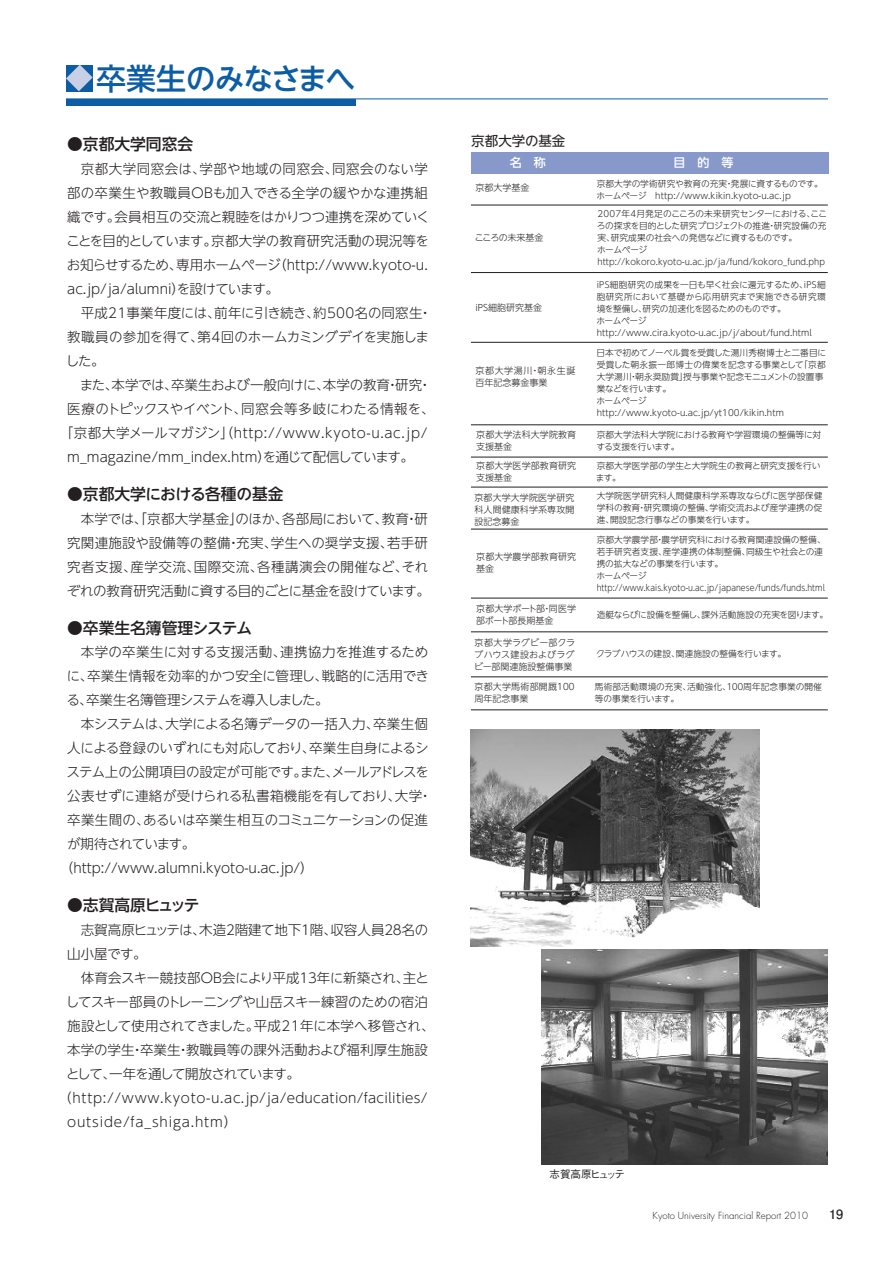
<style>
.page{position:relative;width:893px;height:1263px;background:#fff}
.page>*{position:absolute;margin:0;border:0;box-sizing:border-box;transform-origin:0 0}
.t1{font:30px "UD Shin Go NT Pro Medium 90 pv RKSJ H";letter-spacing:-.04em;color:#0d5da5}
.t2{font:15.75px "UD Shin Go NT Pro Medium 90 pv RKSJ H";color:#231f20}
.t3{font:15.75px "UD Shin Go NT Pro Medium 90 pv RKSJ H";letter-spacing:-.065em;color:#231f20}
.t4{font:13.5px/24px "UD Shin Go NT Pro Light 90 pv RKSJ H";color:#231f20}
.t5{font:13.5px "UD Shin Go NT Pro Light 90 pv RKSJ H";letter-spacing:.02em;color:#231f20}
.t6{font:13.5px "UD Shin Go NT Pro Light 90 pv RKSJ H";letter-spacing:.045em;color:#231f20}
.t7{font:13.5px/24px "UD Shin Go NT Pro Light 90 pv RKSJ H";letter-spacing:-.035em;color:#231f20}
.t8{font:13.5px "UD Shin Go NT Pro Light 90 pv RKSJ H";letter-spacing:-.02em;color:#231f20}
.t9{font:13.5px "UD Shin Go NT Pro Light 90 pv RKSJ H";letter-spacing:-.065em;color:#231f20}
.t10{font:13.5px "UD Shin Go NT Pro Light 90 pv RKSJ H";letter-spacing:-.03em;color:#231f20}
.t11{font:13.5px "UD Shin Go NT Pro Light 90 pv RKSJ H";letter-spacing:-.045em;color:#231f20}
.t12{font:13.5px "UD Shin Go NT Pro Light 90 pv RKSJ H";letter-spacing:-.04em;color:#231f20}
.t13{font:13.5px "UD Shin Go NT Pro Light 90 pv RKSJ H";letter-spacing:.06em;color:#231f20}
.t14{font:13.5px "UD Shin Go NT Pro Regular 90 pv RKSJ H";color:#231f20}
.t15{font:12.75px "Futo Go B101 Pro Bold 90 pv RKSJ H";color:#231f20}
.t16{font:12px "UD Shin Go NT Pro Medium 90 pv RKSJ H";color:#fff}
.t17{font:10.5px "Gothic BBB Pro Medium 90 pv RKSJ H";letter-spacing:-.12em;color:#231f20}
.t18{font:300 9.6px "Futura";color:#231f20}
.t19{font:9px/12px "UD Shin Go NT Pro Light 90 pv RKSJ H";letter-spacing:.01em;color:#231f20}
.t20{font:9px/12px "UD Shin Go NT Pro Light 90 pv RKSJ H";letter-spacing:.07em;color:#231f20}
.t21{font:9px "UD Shin Go NT Pro Light 90 pv RKSJ H";letter-spacing:-.015em;color:#231f20}
.t22{font:8.7px/12px "UD Shin Go NT Pro Light 90 pv RKSJ H";letter-spacing:.01em;color:#231f20}
.t23{font:8.7px "UD Shin Go NT Pro Light 90 pv RKSJ H";letter-spacing:-.02em;color:#231f20}
</style>
<div class="page">
<img style="left:541px;top:950px;width:287px;height:215px">
<img style="left:470px;top:729px;width:289px;height:218px">
<hr style="left:66px;top:99px;width:762px;height:1px;background:#0d5da5">
<div style="left:66px;top:99px;width:290px;height:6px;background:#0d5da5"></div>
<div style="left:471px;top:152px;width:357px;height:21px;background:#8699ca"></div>
<svg style="left:66px;top:65px;width:27px;height:26px"></svg>
<hr style="left:471px;top:205px;width:357px;height:1px;background:#231f20">
<hr style="left:471px;top:272px;width:357px;height:1px;background:#231f20">
<hr style="left:471px;top:342px;width:357px;height:1px;background:#231f20">
<hr style="left:471px;top:425px;width:357px;height:1px;background:#231f20">
<hr style="left:471px;top:457px;width:357px;height:1px;background:#231f20">
<hr style="left:471px;top:487px;width:357px;height:1px;background:#231f20">
<hr style="left:471px;top:529px;width:357px;height:1px;background:#231f20">
<hr style="left:471px;top:598px;width:357px;height:1px;background:#231f20">
<hr style="left:471px;top:632px;width:357px;height:1px;background:#231f20">
<hr style="left:471px;top:677px;width:357px;height:1px;background:#231f20">
<hr style="left:471px;top:710px;width:357px;height:1px;background:#231f20">
<h1 class="t1" style="left:96px;top:67px;width:261px">卒業生のみなさまへ</h1>
<h2 class="t2" style="left:67px;top:139px;width:127px">●京都大学同窓会</h2>
<h3 class="t4" style="left:66px;top:159px;width:365px;text-indent:14px">京都大学同窓会は、学部や地域の同窓会、同窓会のない学部の卒業生や教職員ＯＢも加入できる全学の緩やかな連携組織です。会員相互の交流と親睦をはかりつつ連携を深めていくことを目的としています。京都大学の教育研究活動の現況等をお知らせするため、専用ホームページ（http://www.kyoto-u. ac.jp/ja/alumni）を設けています。</h3>
<h3 class="t4" style="left:66px;top:303px;width:368px;text-indent:15px">平成21事業年度には、前年に引き続き、約500名の同窓生・教職員の参加を得て、第4回のホームカミングデイを実施しました。</h3>
<h3 class="t4" style="left:80px;top:375px;width:353px">また、本学では、卒業生および一般向けに、本学の教育・研究・</h3>
<h3 class="t4" style="left:67px;top:399px;width:369px">医療のトピックスやイベント、同窓会等多岐にわたる情報を、</h3>
<h3 class="t6" style="left:60px;top:428px;width:369px">「京都大学メールマガジン」（http://www.kyoto-u.ac.jp/</h3>
<h3 class="t4" style="left:67px;top:447px;width:348px">m_magazine/mm_index.htm）を通じて配信しています。</h3>
<h2 class="t2" style="left:67px;top:488px;width:218px">●京都大学における各種の基金</h2>
<h3 class="t4" style="left:67px;top:508px;width:364px;text-indent:14px">本学では、「京都大学基金」のほか、各部局において、教育・研究関連施設や設備等の整備・充実、学生への奨学支援、若手研究者支援、産学交流、国際交流、各種講演会の開催など、それぞれの教育研究活動に資する目的ごとに基金を設けています。</h3>
<h2 class="t2" style="left:67px;top:622px;width:187px">●卒業生名簿管理システム</h2>
<h3 class="t4" style="left:66px;top:642px;width:364px;text-align:justify;text-indent:14px">本学の卒業生に対する支援活動、連携協力を推進するために、卒業生情報を効率的かつ安全に管理し、戦略的に活用できる、卒業生名簿管理システムを導入しました。</h3>
<h3 class="t4" style="left:81px;top:714px;width:349px">本システムは、大学による名簿データの一括入力、卒業生個</h3>
<h3 class="t10" style="left:67px;top:743px;width:363px">人による登録のいずれにも対応しており、卒業生自身によるシ</h3>
<h3 class="t8" style="left:67px;top:767px;width:364px">ステム上の公開項目の設定が可能です。また、メールアドレスを</h3>
<h3 class="t4" style="left:67px;top:786px;width:366px">公表せずに連絡が受けられる私書箱機能を有しており、大学・</h3>
<h3 class="t4" style="left:67px;top:810px;width:362px">卒業生間の、あるいは卒業生相互のコミュニケーションの促進</h3>
<h3 class="t9" style="left:67px;top:839px;width:130px">が期待されています。</h3>
<h3 class="t4" style="left:60px;top:858px;width:255px">（http://www.alumni.kyoto-u.ac.jp/）</h3>
<h2 class="t3" style="left:67px;top:899px;width:134px">●志賀高原ヒュッテ</h2>
<h3 class="t7" style="left:67px;top:919px;width:362px;text-indent:13px">志賀高原ヒュッテは、木造２階建て地下１階、収容人員２８名の山小屋です。</h3>
<h3 class="t11" style="left:81px;top:972px;width:350px">体育会スキー競技部ＯＢ会により平成１３年に新築され、主と</h3>
<h3 class="t12" style="left:66px;top:996px;width:364px">してスキー部員のトレーニングや山岳スキー練習のための宿泊</h3>
<h3 class="t4" style="left:67px;top:1015px;width:369px">施設として使用されてきました。平成21年に本学へ移管され、</h3>
<h3 class="t4" style="left:67px;top:1039px;width:362px">本学の学生・卒業生・教職員等の課外活動および福利厚生施設</h3>
<h3 class="t9" style="left:66px;top:1068px;width:235px">として、一年を通して開放されています。</h3>
<h3 class="t5" style="left:58px;top:1092px;width:371px">（http://www.kyoto-u.ac.jp/ja/education/facilities/</h3>
<h3 class="t13" style="left:67px;top:1116px;width:172px">outside/fa_shiga.htm）</h3>
<h3 class="t14" style="left:471px;top:135px;width:96px">京都大学の基金</h3>
<h3 class="t16" style="left:510px;top:158px;width:37px">名　称</h3>
<p class="t19" style="left:475px;top:183px;width:56px">京都大学基金</p>
<p class="t21" style="left:475px;top:234px;width:70px">こころの未来基金</p>
<p class="t19" style="left:475px;top:303px;width:68px">iPS細胞研究基金</p>
<p class="t20" style="left:475px;top:366px;width:101px">京都大学湯川・朝永生誕百年記念募金事業</p>
<p class="t19" style="left:476px;top:430px;width:101px">京都大学法科大学院教育支援基金</p>
<p class="t19" style="left:476px;top:461px;width:101px">京都大学医学部教育研究支援基金</p>
<p class="t19" style="left:474px;top:492px;width:101px;text-align:justify">京都大学大学院医学研究科人間健康科学系専攻開設記念募金</p>
<p class="t19" style="left:476px;top:552px;width:101px">京都大学農学部教育研究基金</p>
<p class="t19" style="left:476px;top:604px;width:101px">京都大学ボート部・同医学部ボート部長期基金</p>
<p class="t19" style="left:474px;top:638px;width:102px;text-align:justify">京都大学ラグビー部クラブハウス建設およびラグビー部関連施設整備事業</p>
<p class="t19" style="left:474px;top:682px;width:103px">京都大学馬術部開厩１００周年記念事業</p>
<p class="t22" style="left:596px;top:178px;width:228px">京都大学の学術研究や教育の充実・発展に資するものです。ホームページ　http://www.kikin.kyoto-u.ac.jp</p>
<p class="t22" style="left:597px;top:209px;width:232px">2007年4月発足のこころの未来研究センターにおける、こころの探求を目的とした研究プロジェクトの推進・研究設備の充実、研究成果の社会への発信などに資するものです。<br>ホームページhttp://kokoro.kyoto-u.ac.jp/ja/fund/kokoro_fund.php</p>
<p class="t22" style="left:596px;top:280px;width:231px">iPS細胞研究の成果を一日も早く社会に還元するため、iPS細胞研究所において基礎から応用研究まで実施できる研究環境を整備し、研究の加速化を図るためのものです。<br>ホームページhttp://www.cira.kyoto-u.ac.jp/j/about/fund.html</p>
<p class="t22" style="left:596px;top:348px;width:231px">日本で初めてノーベル賞を受賞した湯川秀樹博士と二番目に受賞した朝永振一郎博士の偉業を記念する事業として「京都大学湯川・朝永奨励賞」授与事業や記念モニュメントの設置事業などを行います。<br>ホームページhttp://www.kyoto-u.ac.jp/yt100/kikin.htm</p>
<p class="t22" style="left:596px;top:430px;width:226px">京都大学法科大学院における教育や学習環境の整備等に対する支援を行います。</p>
<p class="t22" style="left:596px;top:461px;width:226px">京都大学医学部の学生と大学院生の教育と研究支援を行います。</p>
<p class="t22" style="left:597px;top:491px;width:227px;text-align:justify">大学院医学研究科人間健康科学系専攻ならびに医学部保健学科の教育・研究環境の整備、学術交流および産学連携の促進、開設記念行事などの事業を行います。</p>
<p class="t22" style="left:596px;top:535px;width:231px">京都大学農学部・農学研究科における教育関連設備の整備、若手研究者支援、産学連携の体制整備、同級生や社会との連携の拡大などの事業を行います。<br>ホームページhttp://www.kais.kyoto-u.ac.jp/japanese/funds/funds.html</p>
<p class="t23" style="left:597px;top:612px;width:233px">造艇ならびに設備を整備し、課外活動施設の充実を図ります。</p>
<p class="t23" style="left:596px;top:650px;width:192px">クラブハウスの建設、関連施設の整備を行います。</p>
<p class="t22" style="left:595px;top:681px;width:228px">馬術部活動環境の充実、活動強化、１００周年記念事業の開催等の事業を行います。</p>
<p class="t17" style="left:549px;top:1170px;width:77px">志賀高原ヒュッテ</p>
<p class="t18" style="left:653px;top:1211px;width:157px">Kyoto University Financial Report 2010</p>
<h3 class="t15" style="left:829px;top:1209px;width:16px">19</h3>
</div>
